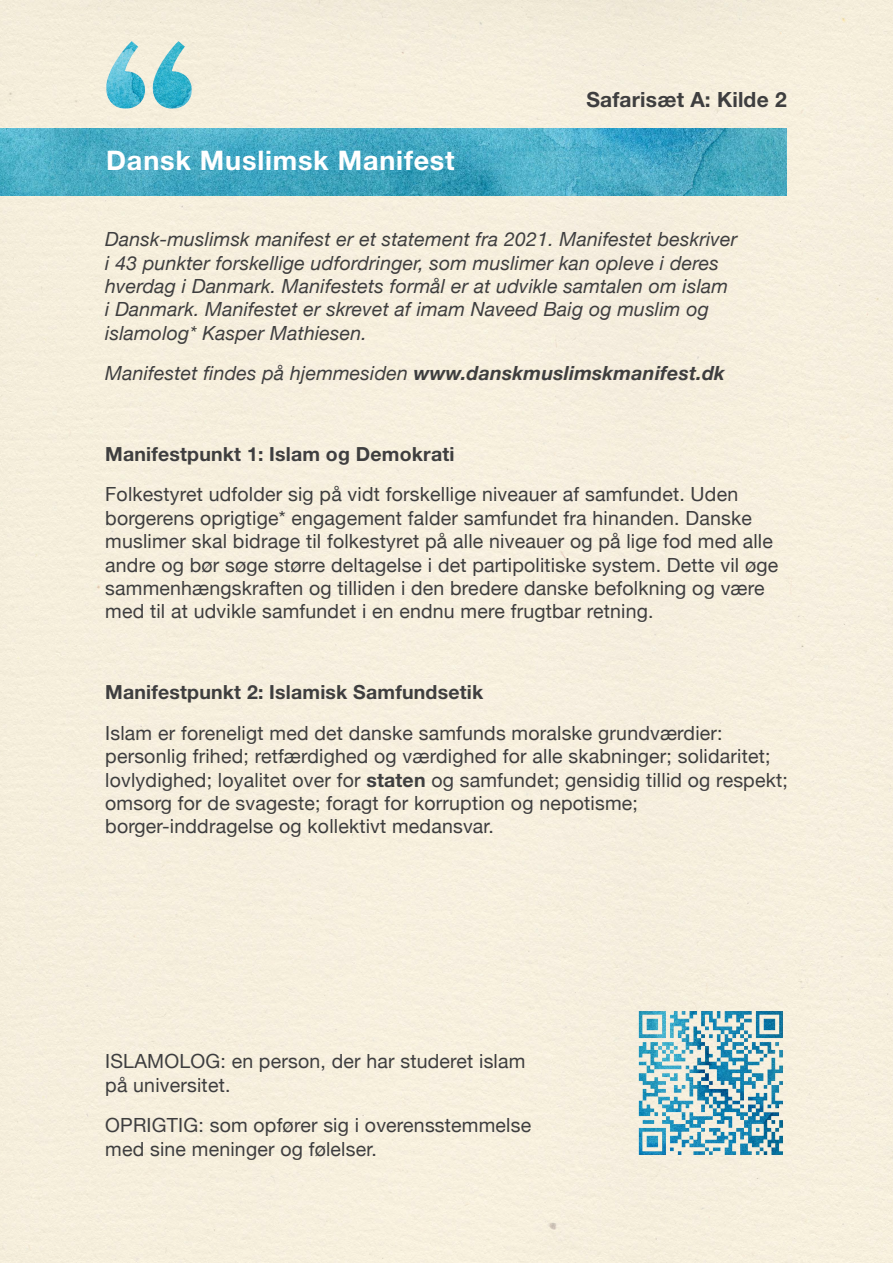
<style>
.page{position:relative;width:893px;height:1263px;background:#f6efdd}
.page>*{position:absolute;margin:0;border:0;box-sizing:border-box;transform-origin:0 0}
.stor_tekst_HVID{font:700 27px "Helvetica Neue";letter-spacing:.03em;color:#fff}
.t1{font:700 21px "Helvetica Neue";letter-spacing:.01em;color:#3e3e3f}
.t2{font:19.5px/23.4px "Helvetica Neue";letter-spacing:.01em;color:#3e3e3f}
.t3{font:italic 19.5px/23.4px "Helvetica Neue";letter-spacing:.01em;color:#3e3e3f}
.t4{font:700 19.5px "Helvetica Neue";letter-spacing:.01em;color:#3e3e3f}
.s1{font-weight:700}
</style>
<div class="page">
<img style="left:0;top:129px;width:787px;height:67px">
<img style="left:85px;top:26px;width:132px;height:109px">
<img style="left:634px;top:1006px;width:155px;height:155px">
<p class="stor_tekst_HVID" style="left:106px;top:144px;width:350px">Dansk Muslimsk Manifest</p>
<p class="t1" style="left:586px;top:86px;width:202px">Safarisæt A: Kilde 2</p>
<p class="t3" style="left:105px;top:227px;width:634px">Dansk-muslimsk manifest er et statement fra 2021. Manifestet beskriver i 43 punkter forskellige udfordringer, som muslimer kan opleve i deres</p>
<p class="t3" style="left:105px;top:274px;width:624px">hverdag i Danmark. Manifestets formål er at udvikle samtalen om islam i Danmark. Manifestet er skrevet af imam Naveed Baig og muslim og islamolog* Kasper Mathiesen.</p>
<p class="t3" style="left:105px;top:361px;width:621px">Manifestet findes på hjemmesiden <span class="s1">www.danskmuslimskmanifest.dk</span></p>
<p class="t2" style="left:105px;top:435px;width:634px;line-height:40.3px"><span class="s1">Manifestpunkt 1: Islam og Demokrati<br></span>Folkestyret udfolder sig på vidt forskellige niveauer af samfundet. Uden</p>
<p class="t2" style="left:105px;top:507px;width:675px">borgerens oprigtige* engagement falder samfundet fra hinanden. Danske muslimer skal bidrage til folkestyret på alle niveauer og på lige fod med alle andre og bør søge større deltagelse i det partipolitiske system. Dette vil øge sammenhængskraften og tilliden i den bredere danske befolkning og være med til at udvikle samfundet i en endnu mere frugtbar retning.</p>
<p class="t4" style="left:105px;top:680px;width:379px">Manifestpunkt 2: Islamisk Samfundsetik</p>
<p class="t2" style="left:105px;top:722px;width:684px">Islam er foreneligt med det danske samfunds moralske grundværdier: personlig frihed; retfærdighed og værdighed for alle skabninger; solidaritet; lovlydighed; loyalitet over for <span class="s1">staten</span> og samfundet; gensidig tillid og respekt; omsorg for de svageste; foragt for korruption og nepotisme;</p>
<p class="t2" style="left:105px;top:816px;width:390px">borger-inddragelse og kollektivt medansvar.</p>
<p class="t2" style="left:105px;top:1051px;width:422px">ISLAMOLOG: en person, der har studeret islam</p>
<p class="t2" style="left:105px;top:1066px;width:427px;line-height:40.3px">på universitet.<br>OPRIGTIG: som opfører sig i overensstemmelse</p>
<p class="t2" style="left:105px;top:1138px;width:273px">med sine meninger og følelser.</p>
</div>
